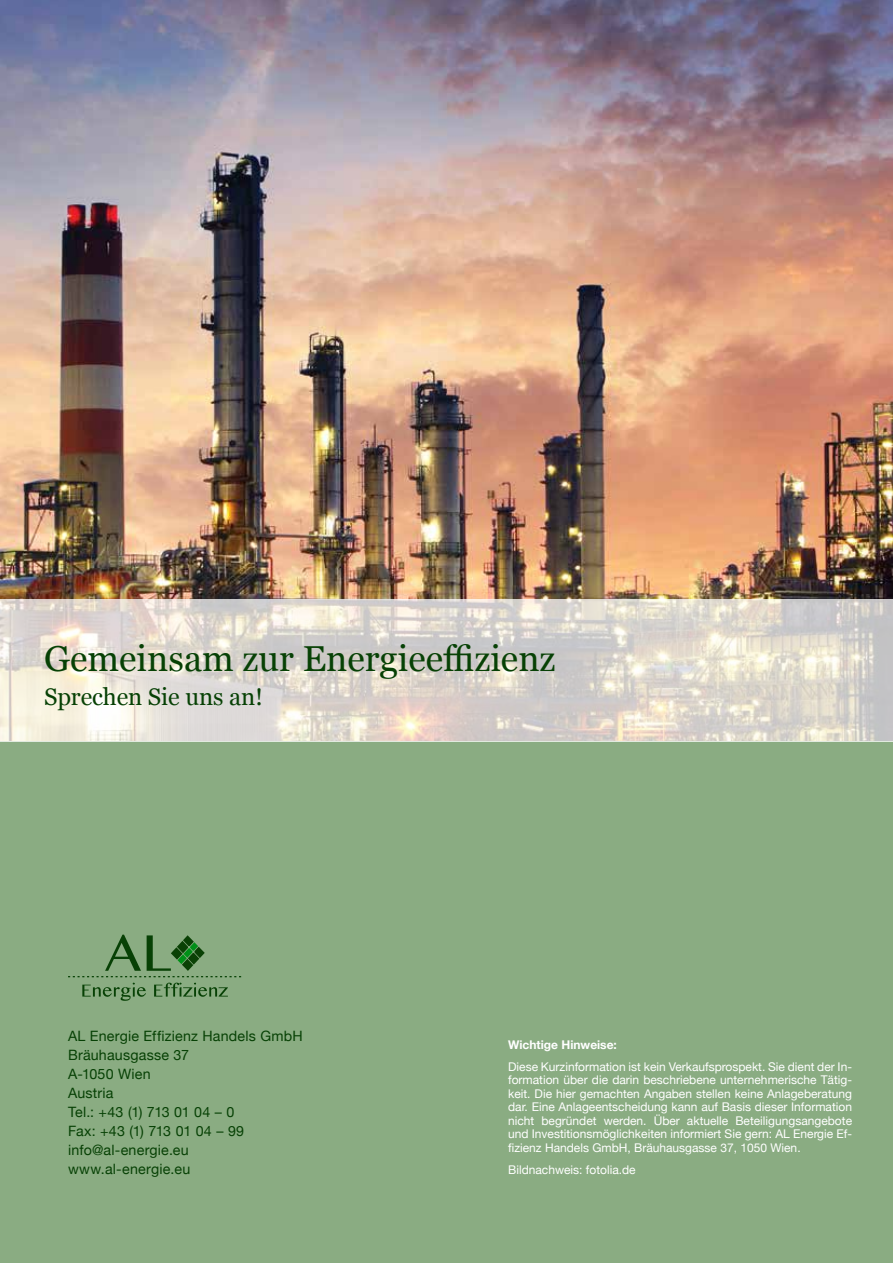
<style>
.page{position:relative;width:893px;height:1263px;background:#fff}
.page>*{position:absolute;margin:0;border:0;box-sizing:border-box;transform-origin:0 0}
.t1{font:36px "Georgia";color:#074105}
.t2{font:24px "Georgia";letter-spacing:-.005em;color:#074105}
.t3{font:14.25px/19px "Helvetica Neue";letter-spacing:.015em;color:#074105}
.t4{font:12px/13.5px "Helvetica Neue";color:#fff;text-align:justify}
.t5{font:700 12px "Helvetica Neue";color:#fff}
</style>
<div class="page">
<img style="left:0;top:0;width:893px;height:599px">
<div style="left:0;top:741px;width:893px;height:522px;background:#8aac82"></div>
<svg style="left:0;top:599px;width:893px;height:142px;background:#ded8d0"></svg>
<svg style="left:68px;top:935px;width:173px;height:66px"></svg>
<h1 class="t1" style="left:44px;top:632px;width:513px">Gemeinsam zur Energieeffizienz</h1>
<h2 class="t2" style="left:44px;top:679px;width:220px">Sprechen Sie uns an!</h2>
<p class="t3" style="left:68px;top:1027px;width:236px">AL Energie Effizienz Handels GmbH<br>Bräuhausgasse 37<br>A-1050 Wien<br>Austria<br>Tel.: +43 (1) 713 01 04 – 0<br>Fax: +43 (1) 713 01 04 – 99 info@al-energie.eu www.al-energie.eu</p>
<p class="t5" style="left:508px;top:1035px;width:110px">Wichtige Hinweise:</p>
<p class="t4" style="left:508px;top:1060px;width:345px">Diese Kurzinformation ist kein Verkaufsprospekt. Sie dient der In&shy;formation über die darin beschriebene unternehmerische Tätig&shy;keit. Die hier gemachten Angaben stellen keine Anlageberatung dar. Eine Anlageentscheidung kann auf Basis dieser Information nicht begründet werden. Über aktuelle Beteiligungsangebote und Investitionsmöglichkeiten informiert Sie gern: AL Energie Ef&shy;fizienz Handels GmbH, Bräuhausgasse 37, 1050 Wien.</p>
<p class="t4" style="left:508px;top:1163px;width:129px">Bildnachweis: fotolia.de</p>
</div>
